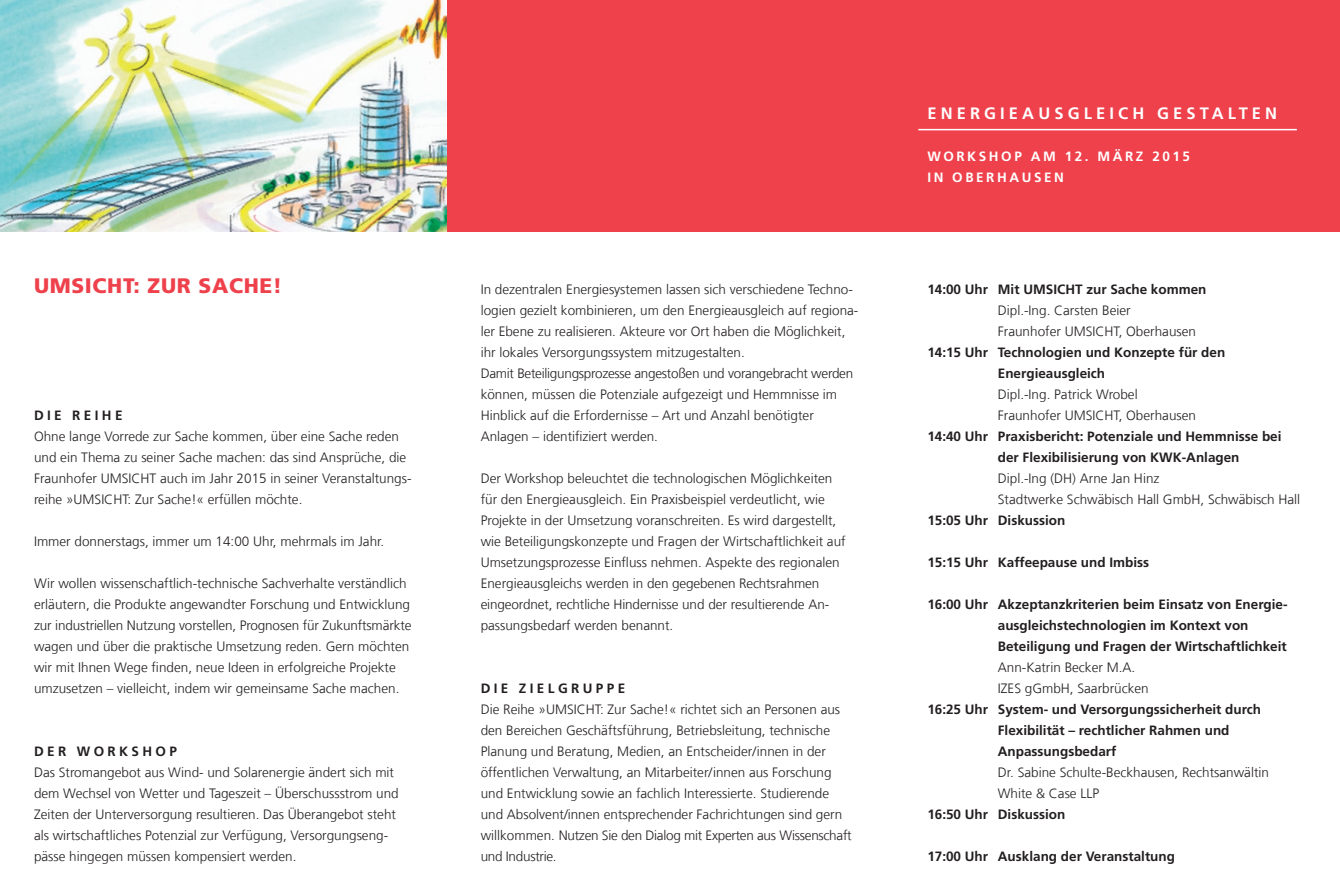
<style>
.page{position:relative;width:1340px;height:893px;background:#fff}
.page>*{position:absolute;margin:0;border:0;box-sizing:border-box;transform-origin:0 0}
.t1{font:900 21px "Frutiger LT Com";letter-spacing:.03em;color:#ee414c}
.t2{font:700 16.5px "Frutiger LT Com";letter-spacing:.25em;color:#fff}
.t3{font:300 13.5px/21px "Frutiger LT Com";color:#231f20}
.t4{font:700 13.5px/21px "Frutiger LT Com";color:#231f20}
.t5{font:700 13.5px/21px "Frutiger LT Com";letter-spacing:.19em;color:#fff}
.t6{font:700 13.5px "Frutiger LT Com";letter-spacing:.25em;color:#231f20}
</style>
<div class="page">
<div style="left:0;top:0;width:1339px;height:231px;background:#ee414c"></div>
<img style="left:0;top:0;width:446px;height:231px">
<hr style="left:918px;top:129px;width:378px;height:1px;background:#fff">
<p class="t2" style="left:927px;top:104px;width:351px">ENERGIEAUSGLEICH GESTALTEN</p>
<p class="t5" style="left:927px;top:146px;width:264px">WORKSHOP AM 12. MÄRZ 2015<br>IN OBERHAUSEN</p>
<h1 class="t1" style="left:34px;top:273px;width:250px">UMSICHT: ZUR SACHE!</h1>
<p class="t4" style="left:927px;top:279px;width:281px">14:00 Uhr Mit UMSICHT zur Sache kommen</p>
<p class="t3" style="left:997px;top:300px;width:200px">Dipl.-Ing. Carsten Beier<br>Fraunhofer UMSICHT, Oberhausen</p>
<p class="t4" style="left:997px;top:342px;width:229px;text-indent:-70px">14:15 Uhr Technologien und Konzepte für den<br>Energieausgleich</p>
<p class="t3" style="left:997px;top:384px;width:200px">Dipl.-Ing. Patrick Wrobel<br>Fraunhofer UMSICHT, Oberhausen</p>
<p class="t4" style="left:997px;top:426px;width:285px;text-indent:-70px">14:40 Uhr Praxisbericht: Potenziale und Hemmnisse bei der Flexibilisierung von KWK-Anlagen</p>
<p class="t3" style="left:997px;top:468px;width:304px">Dipl.-Ing (DH) Arne Jan Hinz<br>Stadtwerke Schwäbisch Hall GmbH, Schwäbisch Hall</p>
<p class="t4" style="left:927px;top:510px;width:139px">15:05 Uhr Diskussion</p>
<p class="t4" style="left:927px;top:552px;width:223px">15:15 Uhr Kaffeepause und Imbiss</p>
<p class="t4" style="left:997px;top:594px;width:291px;text-indent:-70px">16:00 Uhr Akzeptanzkriterien beim Einsatz von Energie&shy;ausgleichstechnologien im Kontext von<br>Beteiligung und Fragen der Wirtschaftlichkeit</p>
<p class="t3" style="left:997px;top:657px;width:152px">Ann-Katrin Becker M.A.<br>IZES gGmbH, Saarbrücken</p>
<p class="t4" style="left:997px;top:699px;width:265px;text-indent:-70px">16:25 Uhr System- und Versorgungssicherheit durch<br>Flexibilität – rechtlicher Rahmen und<br>Anpassungsbedarf</p>
<p class="t3" style="left:997px;top:762px;width:273px">Dr. Sabine Schulte-Beckhausen, Rechtsanwältin<br>White &amp; Case LLP</p>
<p class="t4" style="left:927px;top:804px;width:139px">16:50 Uhr Diskussion</p>
<p class="t4" style="left:927px;top:846px;width:249px">17:00 Uhr Ausklang der Veranstaltung</p>
<p class="t3" style="left:480px;top:279px;width:379px">In dezentralen Energiesystemen lassen sich verschiedene Techno&shy;logien gezielt kombinieren, um den Energieausgleich auf regiona&shy;ler Ebene zu realisieren. Akteure vor Ort haben die Möglichkeit, ihr lokales Versorgungssystem mitzugestalten.<br>Damit Beteiligungsprozesse angestoßen und vorangebracht werden können, müssen die Potenziale aufgezeigt und Hemmnisse im Hinblick auf die Erfordernisse – Art und Anzahl benötigter Anlagen – identifiziert werden.</p>
<p class="t3" style="left:480px;top:468px;width:366px">Der Workshop beleuchtet die technologischen Möglichkeiten für den Energieausgleich. Ein Praxisbeispiel verdeutlicht, wie Projekte in der Umsetzung voranschreiten. Es wird dargestellt, wie Beteiligungskonzepte und Fragen der Wirtschaftlichkeit auf Umsetzungsprozesse Einfluss nehmen. Aspekte des regionalen Energieausgleichs werden in den gegebenen Rechtsrahmen eingeordnet, rechtliche Hindernisse und der resultierende An&shy;passungsbedarf werden benannt.</p>
<p class="t6" style="left:34px;top:407px;width:90px">DIE REIHE</p>
<p class="t3" style="left:34px;top:426px;width:379px">Ohne lange Vorrede zur Sache kommen, über eine Sache reden und ein Thema zu seiner Sache machen: das sind Ansprüche, die Fraunhofer UMSICHT auch im Jahr 2015 in seiner Veranstaltungs&shy;reihe »UMSICHT: Zur Sache!« erfüllen möchte.</p>
<p class="t3" style="left:34px;top:531px;width:352px">Immer donnerstags, immer um 14:00 Uhr, mehrmals im Jahr.</p>
<p class="t3" style="left:34px;top:573px;width:379px">Wir wollen wissenschaftlich-technische Sachverhalte verständlich erläutern, die Produkte angewandter Forschung und Entwicklung zur industriellen Nutzung vorstellen, Prognosen für Zukunftsmärkte wagen und über die praktische Umsetzung reden. Gern möchten wir mit Ihnen Wege finden, neue Ideen in erfolgreiche Projekte umzusetzen – vielleicht, indem wir gemeinsame Sache machen.</p>
<p class="t6" style="left:480px;top:681px;width:146px">DIE ZIELGRUPPE</p>
<p class="t3" style="left:480px;top:699px;width:372px">Die Reihe »UMSICHT: Zur Sache!« richtet sich an Personen aus den Bereichen Geschäftsführung, Betriebsleitung, technische Planung und Beratung, Medien, an Entscheider/innen in der öffentlichen Verwaltung, an Mitarbeiter/innen aus Forschung und Entwicklung sowie an fachlich Interessierte. Studierende und Absolvent/innen entsprechender Fachrichtungen sind gern willkommen. Nutzen Sie den Dialog mit Experten aus Wissenschaft und Industrie.</p>
<p class="t6" style="left:34px;top:744px;width:144px">DER WORKSHOP</p>
<p class="t3" style="left:34px;top:762px;width:366px">Das Stromangebot aus Wind- und Solarenergie ändert sich mit dem Wechsel von Wetter und Tageszeit – Überschussstrom und Zeiten der Unterversorgung resultieren. Das Überangebot steht als wirtschaftliches Potenzial zur Verfügung, Versorgungseng&shy;pässe hingegen müssen kompensiert werden.</p>
</div>
